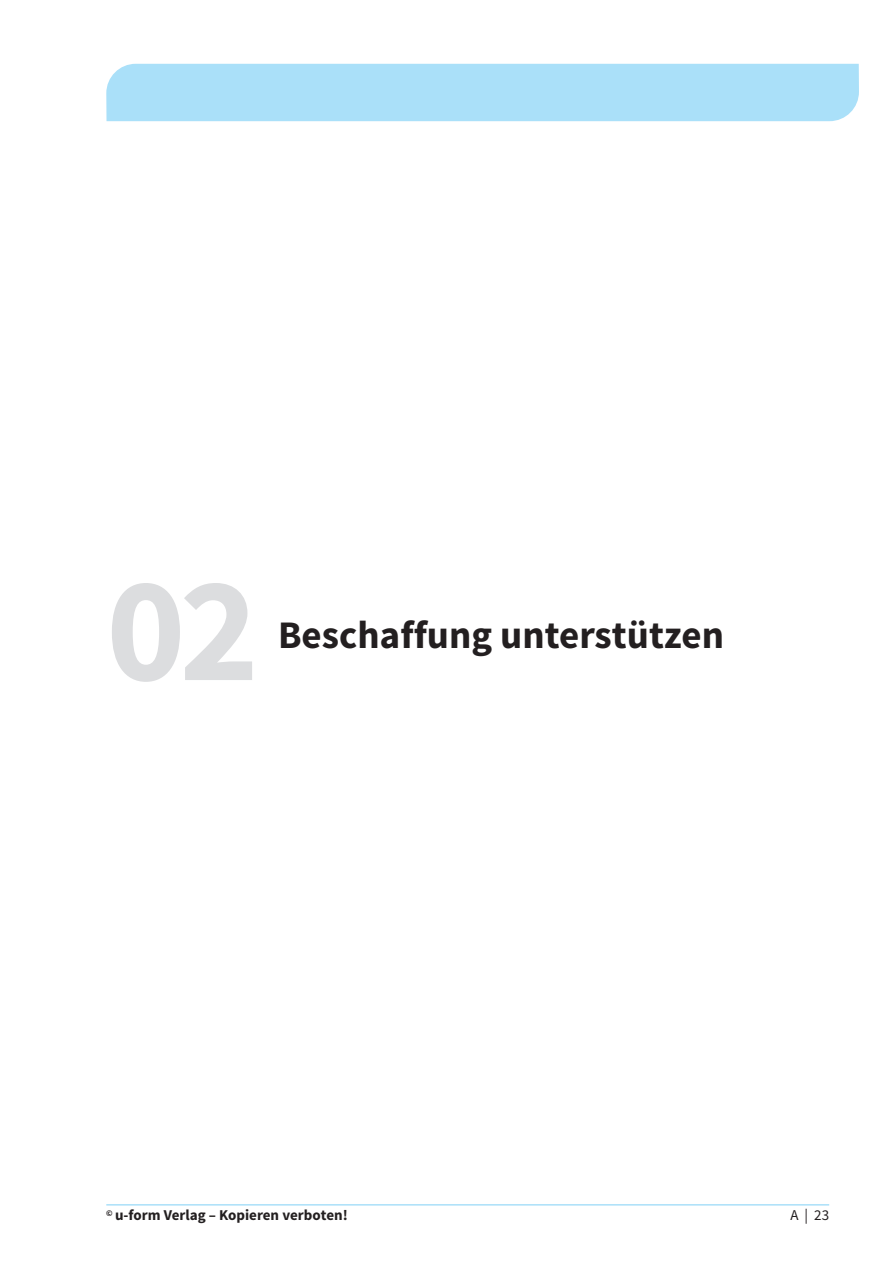
<style>
.page{position:relative;width:893px;height:1263px;background:#fff}
.page>*{position:absolute;margin:0;border:0;box-sizing:border-box;transform-origin:0 0}
.t1{font:700 150px "Source Sans Pro";color:#dcdddf}
.t2{font:700 39px "Source Sans Pro";color:#231f20}
.t3{font:700 15px "Source Sans Pro";color:#231f20}
.t4{font:15px "Source Sans Pro";color:#231f20}
</style>
<div class="page">
<div style="left:106px;top:64px;width:753px;height:57px;background:#aae0f9"></div>
<hr style="left:106px;top:1204px;width:723px;height:1px;background:#aae0f9">
<h1 class="t1" style="left:106px;top:534px;width:154px">02</h1>
<h2 class="t2" style="left:278px;top:610px;width:447px">Beschaffung unterstützen</h2>
<p class="t3" style="left:106px;top:1206px;width:243px"><sup>©</sup> u-form Verlag – Kopieren verboten!</p>
<p class="t4" style="left:790px;top:1206px;width:40px">A | 23</p>
</div>
